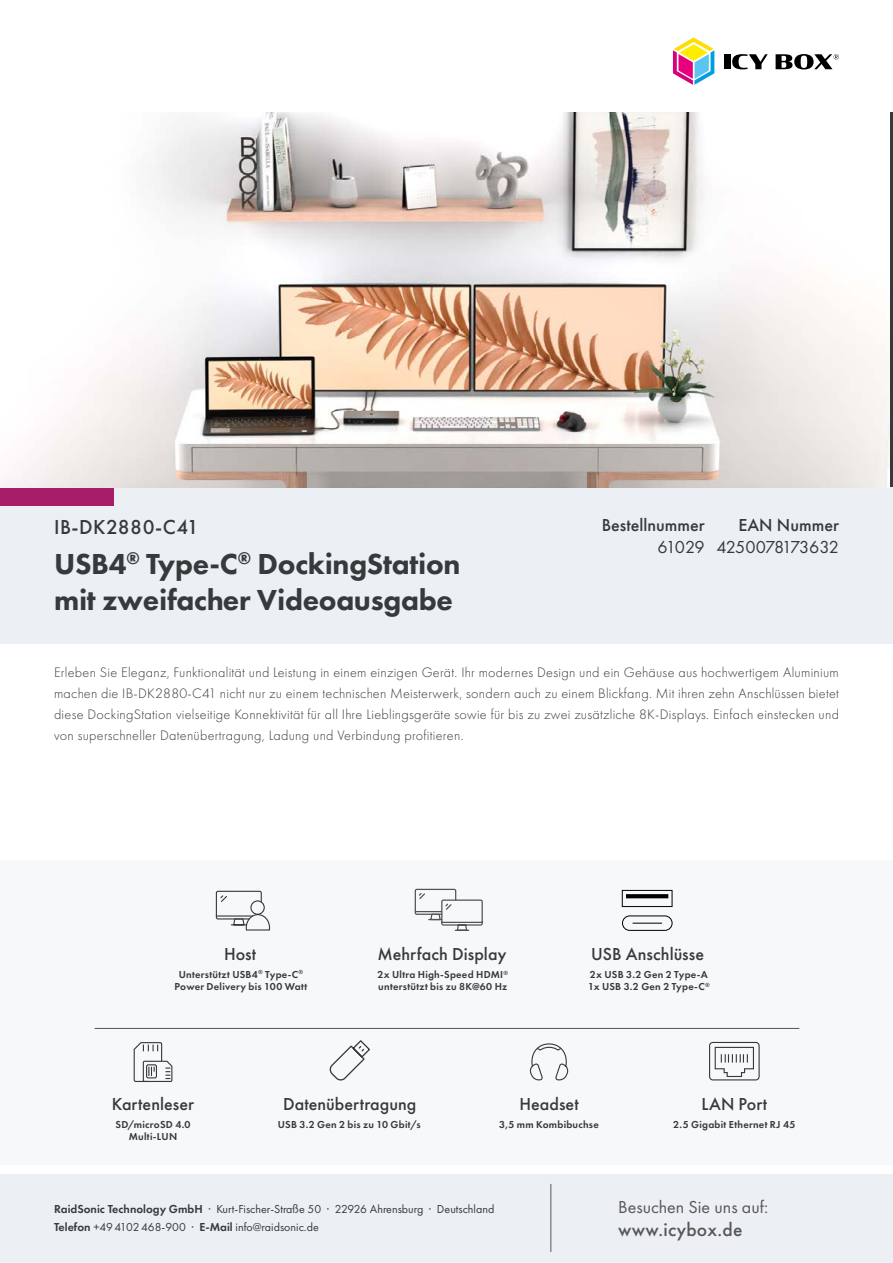
<style>
.page{position:relative;width:893px;height:1263px;background:#fff}
.page>*{position:absolute;margin:0;border:0;box-sizing:border-box;transform-origin:0 0}
.t1{font:800 30px/36px "Futura PT";letter-spacing:-.01em;color:#373a3b}
.t2{font:500 21px "Futura PT";letter-spacing:.025em;color:#373a3b}
.t3{font:500 19.5px "Futura PT";letter-spacing:.015em;color:#575756}
.t4{font:500 18px "Futura PT";color:#373a3b}
.t5{font:18px "Futura PT";color:#575756}
.t6{font:18px "Futura PT";letter-spacing:-.05em;color:#373a3b}
.t7{font:300 14.25px/21px "Futura PT";letter-spacing:.02em;color:#373a3b;text-align:justify}
.t8{font:12px "Futura PT";color:#373a3b}
.t9{font:600 10.5px/12px "Futura PT";letter-spacing:.025em;color:#373a3b;text-align:center}
.s1{font-weight:600}
</style>
<div class="page">
<div style="left:724px;top:54px;width:6px;height:15px;background:#000"></div>
<svg style="left:732px;top:54px;width:36px;height:15px"></svg>
<svg style="left:776px;top:54px;width:63px;height:15px"></svg>
<svg style="left:673px;top:37px;width:41px;height:48px"></svg>
<div style="left:0;top:1174px;width:893px;height:89px;background:#ecf0f5"></div>
<hr style="left:551px;top:1184px;width:1px;height:68px;background:#575756">
<div style="left:0;top:860px;width:893px;height:305px;background:#f6f8f9"></div>
<hr style="left:95px;top:1028px;width:704px;height:1px;background:#505456">
<svg style="left:215px;top:890px;width:56px;height:41px"></svg>
<div style="left:709px;top:1042px;width:51px;height:38px;border:1px solid #373a3b;border-radius:3px"></div>
<svg style="left:714px;top:1046px;width:40px;height:31px"></svg>
<div style="left:0;top:486px;width:893px;height:158px;background:#ecf0f5"></div>
<div style="left:0;top:485px;width:114px;height:21px;background:#a71d68"></div>
<svg style="left:529px;top:1043px;width:40px;height:38px"></svg>
<svg style="left:414px;top:888px;width:69px;height:43px"></svg>
<div style="left:622px;top:890px;width:50px;height:17px;border:1px solid #000"></div>
<svg style="left:626px;top:894px;width:42px;height:4px"></svg>
<div style="left:622px;top:915px;width:50px;height:16px;border:1px solid #000;border-radius:7px"></div>
<svg style="left:633px;top:923px;width:29px;height:1px"></svg>
<img style="left:0;top:112px;width:890px;height:375px">
<svg style="left:329px;top:1040px;width:41px;height:41px"></svg>
<svg style="left:133px;top:1042px;width:40px;height:40px"></svg>
<div style="left:146px;top:1064px;width:11px;height:14px;border:1px solid #373a3b;border-radius:2px"></div>
<h2 class="t2" style="left:54px;top:514px;width:146px">IB-DK2880-C41</h2>
<h1 class="t1" style="left:54px;top:545px;width:408px">USB4<sup>®</sup> Type-C<sup>®</sup> DockingStation mit zweifacher Videoausgabe</h1>
<p class="t4" style="left:602px;top:515px;width:105px">Bestellnummer</p>
<p class="t6" style="left:657px;top:536px;width:49px">61029</p>
<p class="t4" style="left:738px;top:515px;width:102px">EAN Nummer</p>
<p class="t6" style="left:716px;top:536px;width:124px">4250078173632</p>
<p class="t7" style="left:54px;top:662px;width:786px">Erleben Sie Eleganz, Funktionalität und Leistung in einem einzigen Gerät. Ihr modernes Design und ein Gehäuse aus hochwertigem Aluminium machen die IB-DK2880-C41 nicht nur zu einem technischen Meisterwerk, sondern auch zu einem Blickfang. Mit ihren zehn Anschlüssen bietet diese DockingStation vielseitige Konnektivität für all Ihre Lieblingsgeräte sowie für bis zu zwei zusätzliche 8K-Displays. Einfach einstecken und von superschneller Datenübertragung, Ladung und Verbindung profitieren.</p>
<p class="t4" style="left:224px;top:943px;width:34px">Host</p>
<p class="t9" style="left:175px;top:968px;width:134px">Unterstützt USB4<sup>®</sup> Type-C<sup>®<br></sup>Power Delivery bis 100 Watt</p>
<p class="t4" style="left:377px;top:943px;width:130px">Mehrfach Display</p>
<p class="t9" style="left:377px;top:968px;width:132px;text-align:left">2x Ultra High-Speed HDMI<sup>® </sup>unterstützt bis zu 8K@60 Hz</p>
<p class="t4" style="left:591px;top:943px;width:115px">USB Anschlüsse</p>
<p class="t9" style="left:588px;top:968px;width:123px;text-align:left">2x USB 3.2 Gen 2 Type-A<br>1x USB 3.2 Gen 2 Type-C<sup>®</sup></p>
<p class="t4" style="left:112px;top:1093px;width:84px">Kartenleser</p>
<p class="t9" style="left:115px;top:1118px;width:77px">SD/microSD 4.0<br>Multi-LUN</p>
<p class="t4" style="left:283px;top:1093px;width:135px">Datenübertragung</p>
<p class="t9" style="left:278px;top:1118px;width:144px">USB 3.2 Gen 2 bis zu 10 Gbit/s</p>
<p class="t4" style="left:519px;top:1093px;width:61px">Headset</p>
<p class="t9" style="left:499px;top:1118px;width:101px">3,5 mm Kombibuchse</p>
<p class="t4" style="left:701px;top:1093px;width:67px">LAN Port</p>
<p class="t9" style="left:673px;top:1118px;width:124px">2.5 Gigabit Ethernet RJ 45</p>
<p class="t8" style="left:54px;top:1202px;width:442px"><span class="s1">RaidSonic Technology GmbH</span> · Kurt-Fischer-Straße 50 · 22926 Ahrensburg · Deutschland</p>
<p class="t5" style="left:618px;top:1196px;width:151px">Besuchen Sie uns auf:</p>
<p class="t8" style="left:54px;top:1220px;width:266px"><span class="s1">Telefon</span> +494102468-900 · <span class="s1">E-Mail</span> info@raidsonic.de</p>
<h3 class="t3" style="left:618px;top:1218px;width:126px">www.icybox.de</h3>
</div>
